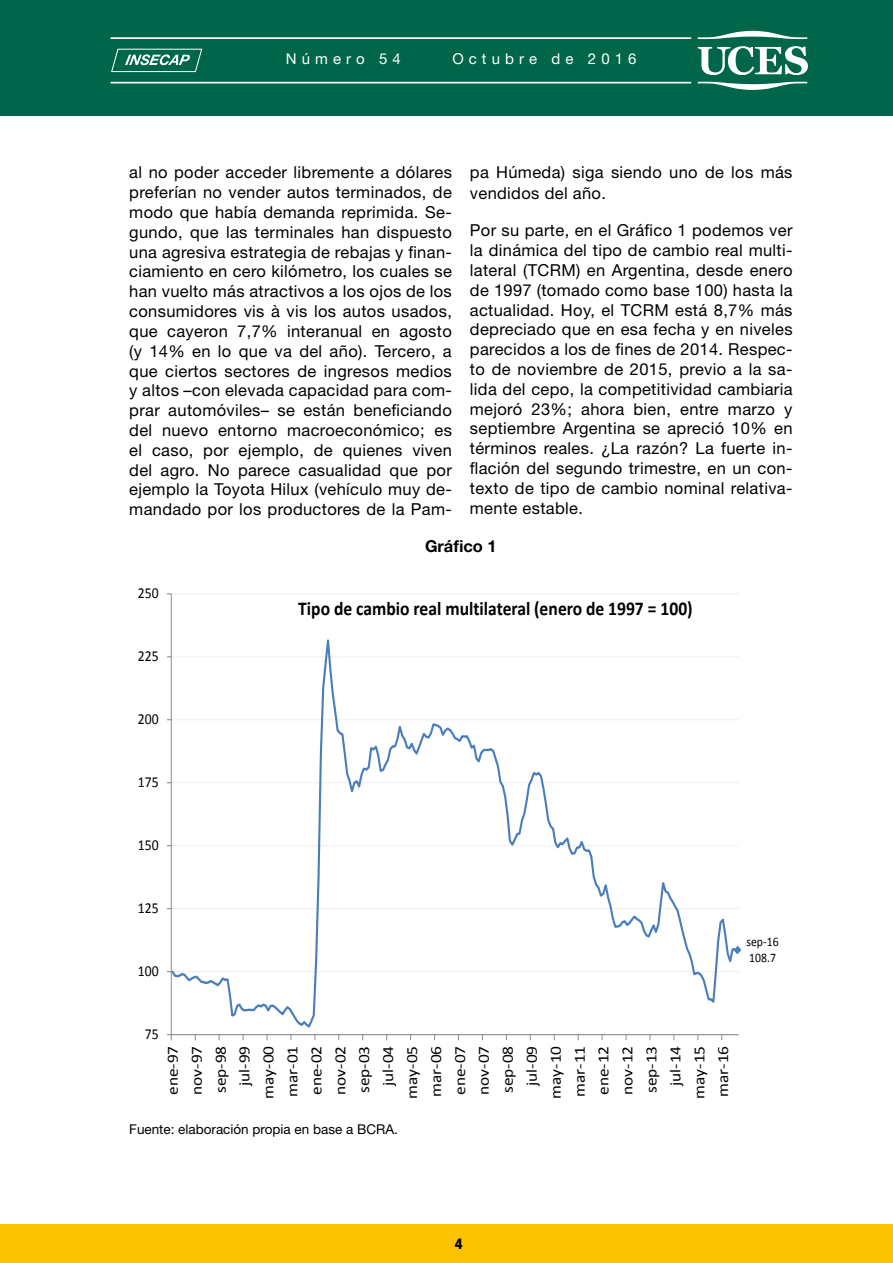
<style>
.page{position:relative;width:893px;height:1263px;background:#fff}
.page>*{position:absolute;margin:0;border:0;box-sizing:border-box;transform-origin:0 0}
.t1{font:700 19.5px "Calibri";color:#000;scale:.9 1}
.t2{font:16.5px/19.8px "Helvetica Neue LT Std";letter-spacing:.02em;color:#000;text-align:justify}
.t3{font:700 16.5px "Helvetica Neue LT Std";color:#000}
.t4{font:15.6px/24px "Calibri";color:#000;text-align:right;scale:1.12 1}
.t5{font:15.3px "Calibri";letter-spacing:-.005em;color:#000;scale:.9 1}
.t6{font:15px "Helvetica Neue LT Std";letter-spacing:.34em;color:#fff}
.t7{font:800 condensed 15px "Helvetica Neue LT Std";color:#000}
.t8{font:13.5px "Helvetica Neue LT Std";color:#000}
.t9{font:13.05px/15.9px "Calibri";letter-spacing:.005em;color:#000;scale:.9 1}
</style>
<div class="page">
<div style="left:0;top:0;width:893px;height:116px;background:#00664a"></div>
<div style="left:0;top:1225px;width:893px;height:38px;background:#fcc400"></div>
<svg style="left:111px;top:49px;width:91px;height:23px"></svg>
<svg style="left:698px;top:82px;width:109px;height:8px"></svg>
<svg style="left:698px;top:31px;width:109px;height:8px"></svg>
<svg style="left:698px;top:46px;width:110px;height:29px"></svg>
<hr style="left:111px;top:37px;width:580px;height:2px;background:#fff">
<hr style="left:111px;top:82px;width:580px;height:1px;background:#fff">
<hr style="left:171px;top:845px;width:567px;height:1px;background:#f2f2f2">
<hr style="left:171px;top:782px;width:567px;height:1px;background:#f2f2f2">
<hr style="left:171px;top:719px;width:567px;height:1px;background:#f2f2f2">
<hr style="left:171px;top:656px;width:567px;height:1px;background:#f4f4f4">
<hr style="left:171px;top:593px;width:567px;height:1px;background:#f4f4f4">
<hr style="left:171px;top:594px;width:1px;height:441px;background:#868686">
<hr style="left:171px;top:1034px;width:567px;height:1px;background:#868686">
<svg style="left:167px;top:1034px;width:5px;height:6px"></svg>
<svg style="left:171px;top:618px;width:477px;height:412px"></svg>
<svg style="left:648px;top:882px;width:93px;height:121px"></svg>
<p class="t6" style="left:286px;top:50px;width:117px">Número 54</p>
<p class="t6" style="left:452px;top:50px;width:186px">Octubre de 2016</p>
<p class="t2" style="left:129px;top:162px;width:324px">al no poder acceder libremente a dólares preferían no vender autos terminados, de modo que había demanda reprimida. Se&shy;gundo, que las terminales han dispuesto una agresiva estrategia de rebajas y finan&shy;ciamiento en cero kilómetro, los cuales se han vuelto más atractivos a los ojos de los consumidores vis à vis los autos usados, que cayeron 7,7% interanual en agosto (y 14% en lo que va del año). Tercero, a que ciertos sectores de ingresos medios y altos –con elevada capacidad para com&shy;prar automóviles– se están beneficiando del nuevo entorno macroeconómico; es el caso, por ejemplo, de quienes viven del agro. No parece casualidad que por ejemplo la Toyota Hilux (vehículo muy de&shy;mandado por los productores de la Pam-</p>
<p class="t2" style="left:470px;top:162px;width:324px;line-height:21px">pa Húmeda) siga siendo uno de los más vendidos del año.</p>
<p class="t2" style="left:470px;top:220px;width:324px">Por su parte, en el Gráfico 1 podemos ver la dinámica del tipo de cambio real multi&shy;lateral (TCRM) en Argentina, desde enero de 1997 (tomado como base 100) hasta la actualidad. Hoy, el TCRM está 8,7% más depreciado que en esa fecha y en niveles parecidos a los de fines de 2014. Respec&shy;to de noviembre de 2015, previo a la sa&shy;lida del cepo, la competitividad cambiaria mejoró 23%; ahora bien, entre marzo y septiembre Argentina se apreció 10% en términos reales. ¿La razón? La fuerte in&shy;flación del segundo trimestre, en un con&shy;texto de tipo de cambio nominal relativa&shy;mente estable.</p>
<p class="t5" style="left:138px;top:583px;width:25px">250</p>
<p class="t5" style="left:138px;top:646px;width:25px">225</p>
<p class="t5" style="left:138px;top:709px;width:25px">200</p>
<p class="t5" style="left:138px;top:772px;width:25px">175</p>
<p class="t5" style="left:138px;top:835px;width:25px">150</p>
<p class="t5" style="left:138px;top:898px;width:25px">125</p>
<p class="t5" style="left:138px;top:961px;width:25px">100</p>
<p class="t3" style="left:425px;top:536px;width:73px">Gráfico 1</p>
<p class="t1" style="left:298px;top:596px;width:440px">Tipo de cambio real multilateral (enero de 1997 = 100)</p>
<p class="t9" style="left:746px;top:934px;width:37px">sep-16<br>108.7</p>
<p class="t5" style="left:145px;top:1024px;width:17px">75</p>
<p class="t4" style="left:161px;top:1099px;width:49px;rotate:-90deg">ene-97 nov-97 sep-98 jul-99 may-00 mar-01 ene-02 nov-02 sep-03 jul-04 may-05 mar-06 ene-07 nov-07 sep-08 jul-09 may-10 mar-11 ene-12 nov-12 sep-13 jul-14 may-15 mar-16</p>
<p class="t8" style="left:129px;top:1121px;width:270px">Fuente: elaboración propia en base a BCRA.</p>
<p class="t7" style="left:455px;top:1234px;width:9px">4</p>
</div>
